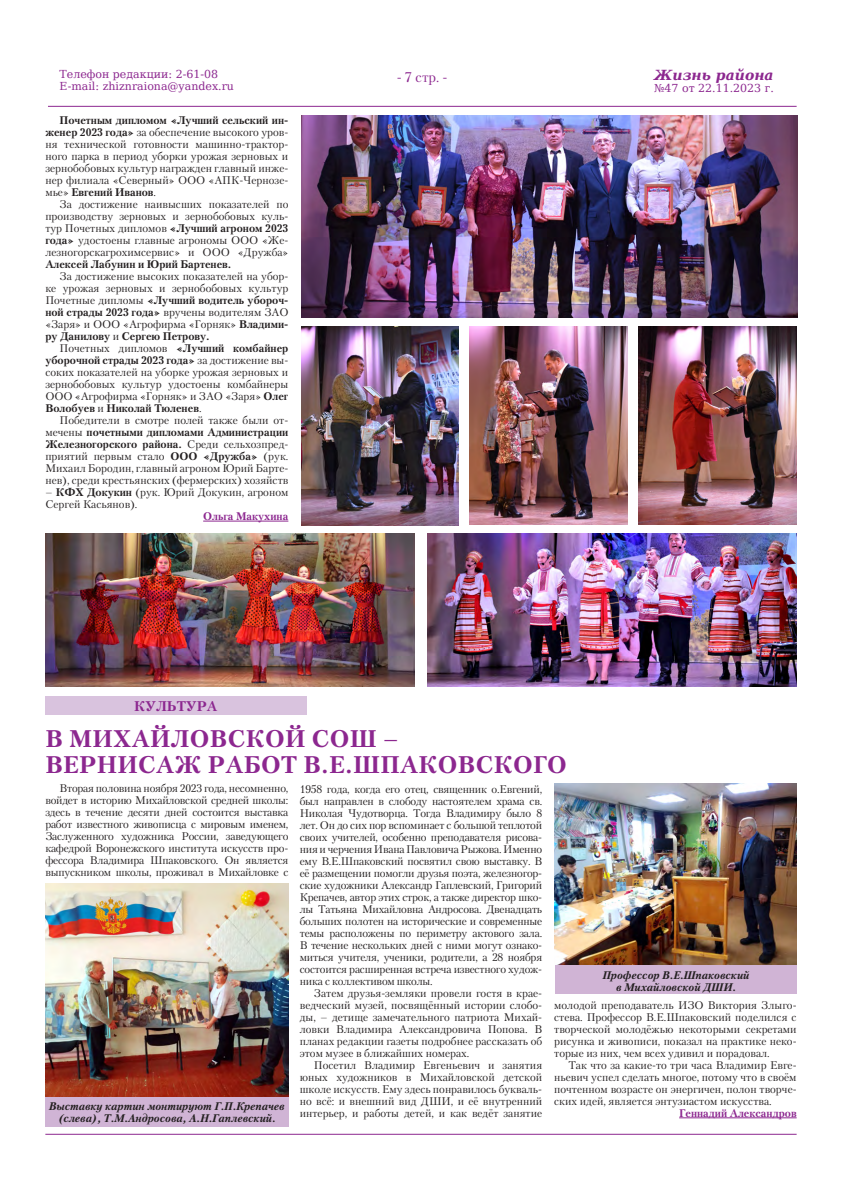
<style>
.page{position:relative;width:842px;height:1191px;background:#fff}
.page>*{position:absolute;margin:0;border:0;box-sizing:border-box;transform-origin:0 0}
.Заголовок{font:700 24px "Petersburg C";letter-spacing:.02em;color:#8c278f}
.t1{font:italic 700 14px "DejaVu Serif";color:#8c278f}
.t2{font:700 14px "Petersburg C";color:#8c278f}
.t3{font:14px "Petersburg C";color:#8c278f}
.Текст{font:11px/12px "Petersburg C";color:#231f20;text-align:justify}
.t4{font:italic 700 11px/12px "Petersburg C";color:#231f20;text-align:center}
.t5{font:11px "DejaVu Serif";color:#8c278f}
.Подпись{font:700 11px "Petersburg C";color:#8c278f}
.s1{font-weight:700}
</style>
<div class="page">
<hr style="left:48px;top:106px;width:749px;height:1px;background:#8c278f">
<hr style="left:45px;top:1133px;width:752px;height:1px;background:#8c278f">
<div style="left:45px;top:696px;width:261px;height:18px;background:#d9c3de"></div>
<div style="left:45px;top:1096px;width:243px;height:31px;background:#d0b4d5"></div>
<div style="left:555px;top:965px;width:242px;height:29px;background:#d0b4d5"></div>
<img style="left:45px;top:883px;width:243px;height:213px">
<img style="left:555px;top:783px;width:242px;height:181px">
<hr style="left:679px;top:1117px;width:118px;height:1px;background:#8c278f">
<hr style="left:203px;top:521px;width:85px;height:1px;background:#8c278f">
<img style="left:45px;top:534px;width:369px;height:153px">
<img style="left:427px;top:534px;width:370px;height:153px">
<img style="left:301px;top:116px;width:496px;height:202px">
<img style="left:469px;top:327px;width:159px;height:198px">
<img style="left:639px;top:326px;width:158px;height:198px">
<img style="left:302px;top:327px;width:157px;height:198px">
<p class="t5" style="left:60px;top:66px;width:160px">Телефон редакции: 2-61-08</p>
<p class="t5" style="left:60px;top:78px;width:176px">E-mail: zhiznraiona@yandex.ru</p>
<p class="Текст" style="left:45px;top:114px;width:245px;text-indent:14px"><span class="s1">Почетным дипломом «Лучший сельский ин&shy;женер 2023 года»</span> за обеспечение высокого уров&shy;ня технической готовности машинно-трактор&shy;ного парка в период уборки урожая зерновых и зернобобовых культур награжден главный инже&shy;нер филиала «Северный» ООО «АПК-Чернозе&shy;мье» <span class="s1">Евгений Иванов</span>.</p>
<p class="Текст" style="left:45px;top:198px;width:245px;text-indent:14px">За достижение наивысших показателей по производству зерновых и зернобобовых куль&shy;тур Почетных дипломов <span class="s1">«Лучший агроном 2023 года»</span> удостоены главные агрономы ООО «Же&shy;лезногорскагрохимсервис» и ООО «Дружба» <span class="s1">Алексей Лабунин и Юрий Бартенев.</span></p>
<p class="Текст" style="left:45px;top:270px;width:245px;text-indent:14px">За достижение высоких показателей на убор&shy;ке урожая зерновых и зернобобовых культур Почетные дипломы <span class="s1">«Лучший водитель убороч&shy;ной страды 2023 года»</span> вручены водителям ЗАО «Заря» и ООО «Агрофирма «Горняк» <span class="s1">Владими&shy;ру Данилову</span> и <span class="s1">Сергею Петрову.</span></p>
<p class="Текст" style="left:45px;top:342px;width:245px;text-indent:14px">Почетных дипломов <span class="s1">«Лучший комбайнер уборочной страды 2023 года»</span> за достижение вы&shy;соких показателей на уборке урожая зерновых и зернобобовых культур удостоены комбайнеры ООО «Агрофирма «Горняк» и ЗАО «Заря» <span class="s1">Олег Волобуев</span> и <span class="s1">Николай Тюленев</span>.</p>
<p class="Текст" style="left:45px;top:414px;width:245px;text-indent:14px">Победители в смотре полей также были от&shy;мечены <span class="s1">почетными дипломами Администрации Железногорского района.</span> Среди сельхозпред&shy;приятий первым стало <span class="s1">ООО «Дружба»</span> (рук.<br>Михаил Бородин, главный агроном Юрий Барте&shy;нев), среди крестьянских (фермерских) хозяйств</p>
<p class="Текст" style="left:45px;top:486px;width:245px">– <span class="s1">КФХ Докукин</span> (рук. Юрий Докукин, агроном<br>Сергей Касьянов).</p>
<p class="Подпись" style="left:203px;top:510px;width:87px">Ольга Макухина</p>
<p class="t2" style="left:134px;top:697px;width:84px">КУЛЬТУРА</p>
<p class="t3" style="left:397px;top:68px;width:52px">- 7 стр. -</p>
<p class="t1" style="left:654px;top:64px;width:121px">Жизнь района</p>
<p class="t5" style="left:654px;top:80px;width:121px">№47 от 22.11.2023 г.</p>
<p class="Заголовок" style="left:45px;top:725px;width:355px">В МИХАЙЛОВСКОЙ СОШ –</p>
<p class="Заголовок" style="left:45px;top:751px;width:523px">ВЕРНИСАЖ РАБОТ В.Е.ШПАКОВСКОГО</p>
<p class="Текст" style="left:300px;top:782px;width:244px">1958 года, когда его отец, священник о.Евгений, был направлен в слободу настоятелем храма св.<br>Николая Чудотворца. Тогда Владимиру было 8 лет. Он до сих пор вспоминает с большой теплотой своих учителей, особенно преподавателя рисова&shy;ния и черчения Ивана Павловича Рыжова. Именно ему В.Е.Шпаковский посвятил свою выставку. В её размещении помогли друзья поэта, железногор&shy;ские художники Александр Гаплевский, Григорий Крепачев, автор этих строк, а также директор шко&shy;лы Татьяна Михайловна Андросова. Двенадцать больших полотен на исторические и современные темы расположены по периметру актового зала.<br>В течение нескольких дней с ними могут ознако&shy;миться учителя, ученики, родители, а 28 ноября состоится расширенная встреча известного худож&shy;ника с коллективом школы.</p>
<p class="Текст" style="left:300px;top:986px;width:244px;text-indent:14px">Затем друзья-земляки провели гостя в крае&shy;ведческий музей, посвящённый истории слобо&shy;ды, – детище замечательного патриота Михай&shy;ловки Владимира Александровича Попова. В планах редакции газеты подробнее рассказать об этом музее в ближайших номерах.</p>
<p class="Текст" style="left:300px;top:1058px;width:244px;text-indent:14px">Посетил Владимир Евгеньевич и занятия юных художников в Михайловской детской школе искусств. Ему здесь понравилось букваль&shy;но всё: и внешний вид ДШИ, и её внутренний интерьер, и работы детей, и как ведёт занятие</p>
<p class="Текст" style="left:45px;top:782px;width:245px;text-indent:14px">Вторая половина ноября 2023 года, несомненно, войдет в историю Михайловской средней школы: здесь в течение десяти дней состоится выставка работ известного живописца с мировым именем, Заслуженного художника России, заведующего кафедрой Воронежского института искусств про&shy;фессора Владимира Шпаковского. Он является выпускником школы, проживал в Михайловке с</p>
<p class="t4" style="left:602px;top:968px;width:149px">Профессор В.Е.Шпаковский</p>
<p class="t4" style="left:616px;top:980px;width:121px">в Михайловской ДШИ.</p>
<p class="Текст" style="left:554px;top:998px;width:244px">молодой преподаватель ИЗО Виктория Злыго&shy;стева. Профессор В.Е.Шпаковский поделился с творческой молодёжью некоторыми секретами рисунка и живописи, показал на практике неко&shy;торые из них, чем всех удивил и порадовал.</p>
<p class="Текст" style="left:554px;top:1058px;width:244px;text-indent:14px">Так что за какие-то три часа Владимир Евге&shy;ньевич успел сделать многое, потому что в своём почтенном возрасте он энергичен, полон творче&shy;ских идей, является энтузиастом искусства.</p>
<p class="Подпись" style="left:679px;top:1106px;width:119px">Геннадий Александров</p>
<p class="t4" style="left:49px;top:1100px;width:237px">Выставку картин монтируют Г.П.Крепачев (слева), Т.М.Андросова, А.Н.Гаплевский.</p>
</div>
